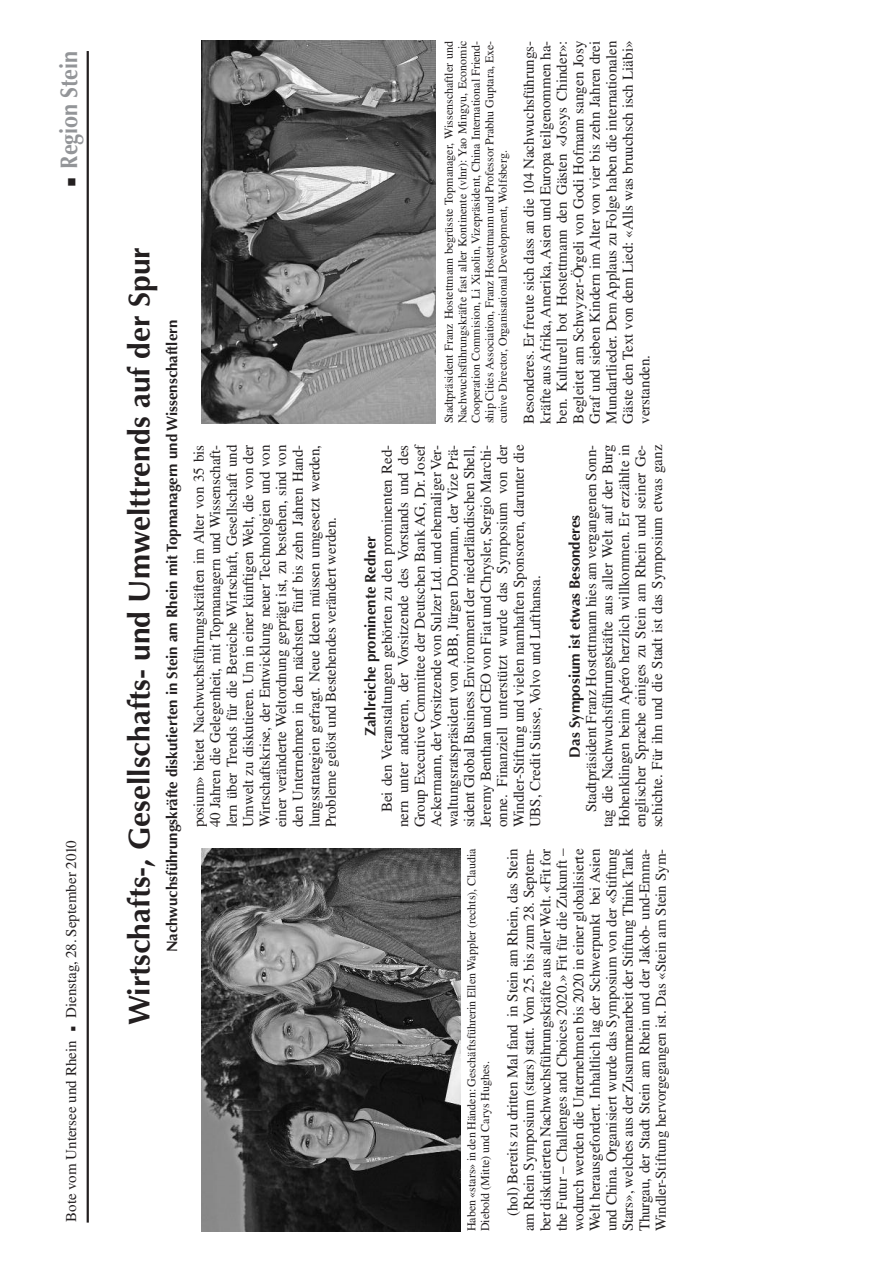
<style>
.page{position:relative;width:893px;height:1263px;background:#fff}
.page>*{position:absolute;margin:0;border:0;box-sizing:border-box;transform-origin:0 0}
.t1{font:700 30px "Optima LT Std";color:#231f20}
.t2{font:700 24px "Optima LT Std";color:#939598;scale:.9 1}
.t3{font:15px/16.5px "Times LT Std";color:#231f20;text-align:justify}
.t4{font:700 15px "Optima LT Std";color:#231f20}
.t5{font:12px/13.5px "Times LT Std";color:#231f20}
.s1{color:#231f20}
</style>
<div class="page">
<hr style="left:87px;top:51px;width:2px;height:1171px;background:#231f20">
<img style="left:202px;top:849px;width:259px;height:382px">
<img style="left:202px;top:41px;width:233px;height:382px">
<h2 class="t2" style="left:59px;top:186px;width:151px;rotate:-90deg"><span class="s1">■</span> Region Stein</h2>
<p class="t3" style="left:64px;top:1030px;width:192px;rotate:-90deg">■ Dienstag, 28. September 2010</p>
<p class="t3" style="left:64px;top:1222px;width:183px;rotate:-90deg">Bote vom Untersee und Rhein</p>
<h1 class="t1" style="left:127px;top:1025px;width:779px;rotate:-90deg">Wirtschafts-, Gesellschafts- und Umwelttrends auf der Spur</h1>
<p class="t4" style="left:166px;top:952px;width:634px;rotate:-90deg">Nachwuchsführungskräfte diskutierten in Stein am Rhein mit Topmanagern und Wissenschaftlern</p>
<p class="t3" style="left:192px;top:827px;width:384px;rotate:-90deg">posium» bietet Nachwuchsführungskräften im Alter von 35 bis 40 Jahren die Gelegenheit, mit Topmanagern und Wissenschaft&shy;lern über Trends für die Bereiche Wirtschaft, Gesellschaft und Umwelt zu diskutieren. Um in einer künftigen Welt, die von der Wirtschaftskrise, der Entwicklung neuer Technologien und von einer veränderte Weltordnung geprägt ist, zu bestehen, sind von den Unternehmen in den nächsten fünf bis zehn Jahren Hand&shy;lungsstrategien gefragt. Neue Ideen müssen umgesetzt werden, Probleme gelöst und Bestehendes verändert werden.</p>
<p class="t5" style="left:443px;top:423px;width:384px;text-align:justify;rotate:-90deg">Stadtpräsident Franz Hostettmann begrüsste Topmanager, Wissenschaftler und Nachwuchsführungskräfte fast aller Kontinente (vlnr): Yao Mingyu, Economic Cooperation Commision, Li Xiaolin, Vizepräsident, China International Friend&shy;ship Cities Association, Franz Hostettmann und Professor Prabhu Guptara, Exe&shy;cutive Director, Organisational Development, Wolfsberg.</p>
<p class="t3" style="left:522px;top:423px;width:384px;rotate:-90deg">Besonderes. Er freute sich dass an die 104 Nachwuchsführungs&shy;kräfte aus Afrika, Amerika, Asien und Europa teilgenommen ha&shy;ben. Kulturell bot Hostettmann den Gästen «Josys Chinder»:<br>Begleitet am Schwyzer-Örgeli von Godi Hofmann sangen Josy Graf und sieben Kindern im Alter von vier bis zehn Jahren drei Mundartlieder. Dem Applaus zu Folge haben die internationalen Gäste den Text von dem Lied: «Alls was bruuchsch isch Liäbi» verstanden.</p>
<p class="t3" style="left:380px;top:827px;width:384px;text-indent:15px;rotate:-90deg">Bei den Veranstaltungen gehörten zu den prominenten Red&shy;nern unter anderem, der Vorsitzende des Vorstands und des Group Executive Committee der Deutschen Bank AG, Dr. Josef Ackermann, derVorsitzende von Sulzer Ltd. und ehemaligerVer&shy;waltungsratspräsident von ABB, Jürgen Dormann, der Vize Prä&shy;sident Global Business Environment der niederländischen Shell, Jeremy Benthan und CEO von Fiat und Chrysler, Sergio Marchi&shy;onne. Finanziell unterstützt wurde das Symposium von der Windler-Stiftung und vielen namhaften Sponsoren, darunter die UBS, Credit Suisse, Volvo und Lufthansa.</p>
<p class="t4" style="left:364px;top:736px;width:202px;rotate:-90deg">Zahlreiche prominente Redner</p>
<p class="t3" style="left:584px;top:827px;width:384px;text-indent:15px;rotate:-90deg">Stadtpräsident Franz Hostettmann hies am vergangenen Sonn&shy;tag die Nachwuchsführungskräfte aus aller Welt auf der Burg Hohenklingen beim Apéro herzlich willkommen. Er erzählte in englischer Sprache einiges zu Stein am Rhein und seiner Ge&shy;schichte. Für ihn und die Stadt ist das Symposium etwas ganz</p>
<p class="t4" style="left:569px;top:757px;width:244px;rotate:-90deg">Das Symposium ist etwas Besonderes</p>
<p class="t5" style="left:466px;top:1231px;width:384px;rotate:-90deg">Haben «stars» in den Händen: Geschäftsführerin Ellen Wappler (rechts), Claudia<br>Diebold (Mitte) und Carys Hughes.</p>
<p class="t3" style="left:506px;top:1231px;width:384px;text-indent:15px;rotate:-90deg">(hol) Bereits zu dritten Mal fand in Stein am Rhein, das Stein am Rhein Symposium (stars) statt. Vom 25. bis zum 28. Septem&shy;ber diskutierten Nachwuchsführungskräfte aus allerWelt. «Fit for the Futur – Challenges and Choices 2020.» Fit für die Zukunft – wodurch werden die Unternehmen bis 2020 in einer globalisierte Welt herausgefordert. Inhaltlich lag der Schwerpunkt bei Asien und China. Organisiert wurde das Symposium von der «Stiftung Stars», welches aus der Zusammenarbeit der Stiftung Think Tank Thurgau, der Stadt Stein am Rhein und der Jakob- und-Emma-Windler-Stiftung hervorgegangen ist. Das «Stein am Stein Sym-</p>
</div>
